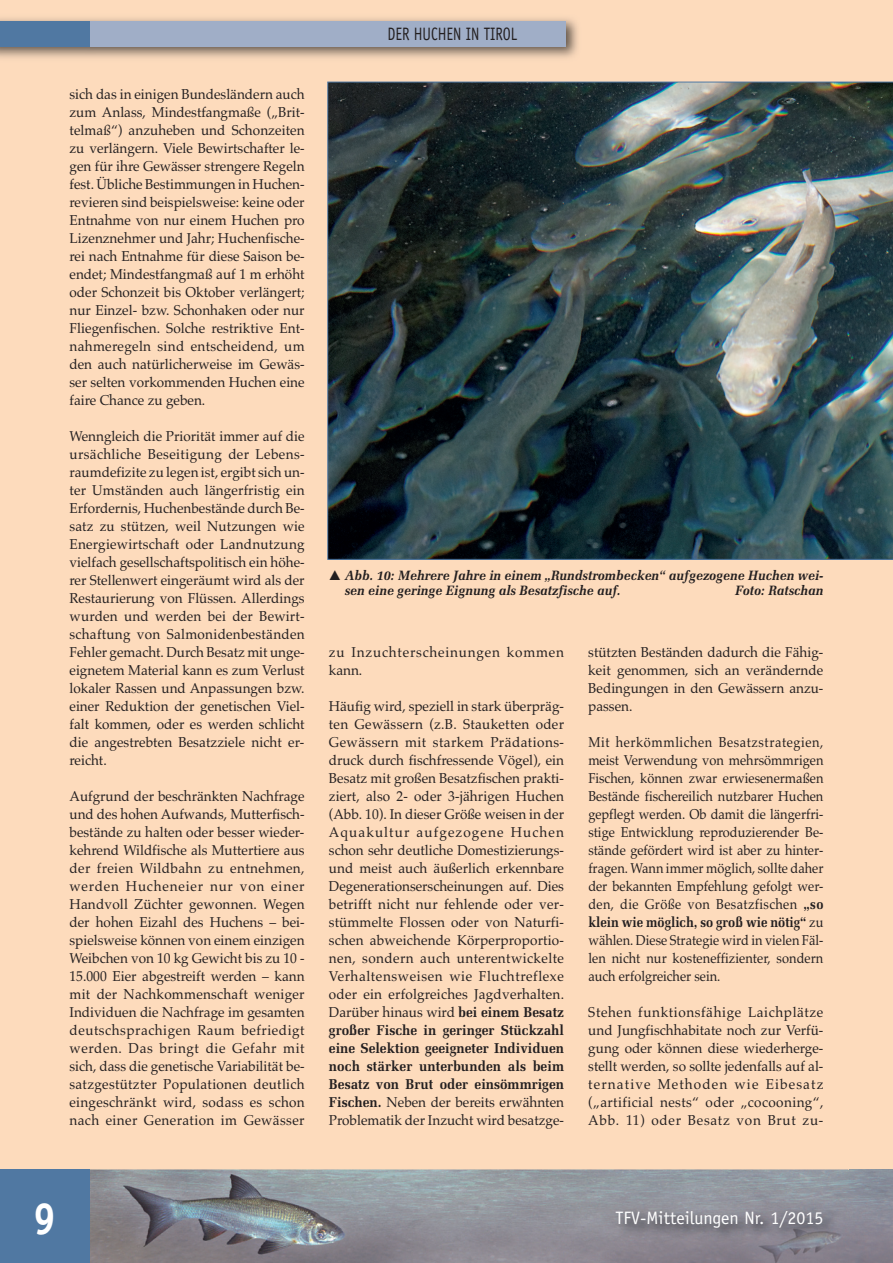
<style>
.page{position:relative;width:893px;height:1263px;background:#fddbbc}
.page>*{position:absolute;margin:0;border:0;box-sizing:border-box;transform-origin:0 0}
.t1{font:700 45px "Officina Sans";color:#fff;scale:.9 1}
.t2{font:18px "Officina Sans";color:#fff}
.t3{font:18px "Officina Sans";color:#231f20;scale:.8 1}
.t4{font:14.25px/18px "Palatino";letter-spacing:.005em;color:#231f20;text-align:justify;scale:.95 1}
.t5{font:14.25px/18px "Palatino";letter-spacing:.005em;color:#231f20;text-align:justify;scale:.9 1}
.t6{font:700 14.25px/18px "Melior";color:#231f20;text-align:justify;scale:.95 1}
.t7{font:14.25px/18px "Palatino";letter-spacing:.06em;color:#231f20;scale:.95 1}
.t8{font:700 14.25px "Melior";color:#231f20;scale:.9 1}
.t9{font:italic 700 13.5px/15px "Melior";color:#231f20;scale:.93 1}
.s1{font-family:"Melior";font-weight:700}
.s2{font-family:"Palatino";font-weight:400}
</style>
<div class="page">
<div style="left:0;top:1169px;width:89px;height:94px;background:#5078a2"></div>
<img style="left:89px;top:1169px;width:759px;height:94px">
<img style="left:0;top:18px;width:578px;height:40px">
<div style="left:82px;top:21px;width:484px;height:26px;background:#a0aec7"></div>
<div style="left:0;top:21px;width:89px;height:26px;background:#5078a2"></div>
<img style="left:327px;top:82px;width:566px;height:478px">
<p class="t4" style="left:70px;top:87px;width:249px">sich das in einigen Bundesländern auch zum Anlass, Mindestfangmaße („Brit&shy;telmaß“) anzuheben und Schonzeiten zu verlängern. Viele Bewirtschafter le&shy;gen für ihre Gewässer strengere Regeln fest. Übliche Bestimmungen in Huchen&shy;revieren sind beispielsweise: keine oder Entnahme von nur einem Huchen pro Lizenznehmer und Jahr; Huchenfische&shy;rei nach Entnahme für diese Saison be&shy;endet; Mindestfangmaß auf 1 m erhöht oder Schonzeit bis Oktober verlängert; nur Einzel- bzw. Schonhaken oder nur Fliegenfischen. Solche restriktive Ent&shy;nahmeregeln sind entscheidend, um den auch natürlicherweise im Gewäs&shy;ser selten vorkommenden Huchen eine faire Chance zu geben.</p>
<p class="t4" style="left:70px;top:429px;width:249px">Wenngleich die Priorität immer auf die ursächliche Beseitigung der Lebens&shy;raumdefizite zu legen ist, ergibt sich un&shy;ter Umständen auch längerfristig ein Erfordernis, Huchenbestände durch Be&shy;satz zu stützen, weil Nutzungen wie Energiewirtschaft oder Landnutzung vielfach gesellschaftspolitisch ein höhe&shy;rer Stellenwert eingeräumt wird als der Restaurierung von Flüssen. Allerdings wurden und werden bei der Bewirt&shy;schaftung von Salmonidenbeständen Fehler gemacht. Durch Besatz mit unge&shy;eignetem Material kann es zum Verlust lokaler Rassen und Anpassungen bzw. einer Reduktion der genetischen Viel&shy;falt kommen, oder es werden schlicht die angestrebten Besatzziele nicht er&shy;reicht.</p>
<p class="t4" style="left:70px;top:788px;width:249px">Aufgrund der beschränkten Nachfrage und des hohen Aufwands, Mutterfisch&shy;bestände zu halten oder besser wieder&shy;kehrend Wildfische als Muttertiere aus der freien Wildbahn zu entnehmen, werden Hucheneier nur von einer Handvoll Züchter gewonnen. Wegen der hohen Eizahl des Huchens – bei&shy;spielsweise können von einem einzigen Weibchen von 10 kg Gewicht bis zu 10 - 15.000 Eier abgestreift werden – kann mit der Nachkommenschaft weniger Individuen die Nachfrage im gesamten deutschsprachigen Raum befriedigt werden. Das bringt die Gefahr mit sich, dass die genetische Variabilität be&shy;satzgestützter Populationen deutlich eingeschränkt wird, sodass es schon nach einer Generation im Gewässer</p>
<p class="t3" style="left:387px;top:27px;width:164px">DER HUCHEN IN TIROL</p>
<p class="t9" style="left:345px;top:569px;width:516px">Abb. 10: Mehrere Jahre in einem „Rundstrombecken“ aufgezogene Huchen wei&shy;sen eine geringe Eignung als Besatzfische auf.</p>
<p class="t9" style="left:735px;top:584px;width:97px">Foto: Ratschan</p>
<p class="t7" style="left:329px;top:644px;width:249px">zu Inzuchterscheinungen kommen kann.</p>
<p class="t4" style="left:329px;top:699px;width:249px">Häufig wird, speziell in stark überpräg&shy;ten Gewässern (z.B. Stauketten oder Gewässern mit starkem Prädations&shy;druck durch fischfressende Vögel), ein Besatz mit großen Besatzfischen prakti&shy;ziert, also 2- oder 3-jährigen Huchen (Abb. 10). In dieser Größe weisen in der Aquakultur aufgezogene Huchen schon sehr deutliche Domestizierungs&shy;und meist auch äußerlich erkennbare Degenerationserscheinungen auf. Dies betrifft nicht nur fehlende oder ver&shy;stümmelte Flossen oder von Naturfi&shy;schen abweichende Körperproportio&shy;nen, sondern auch unterentwickelte Verhaltensweisen wie Fluchtreflexe oder ein erfolgreiches Jagdverhalten.<br>Darüber hinaus wird <span class="s1">bei einem Besatz</span></p>
<p class="t6" style="left:329px;top:1022px;width:249px">großer Fische in geringer Stückzahl eine Selektion geeigneter Individuen noch stärker unterbunden als beim Besatz von Brut oder einsömmrigen</p>
<p class="t4" style="left:329px;top:1095px;width:249px"><span class="s1">Fischen.</span> Neben der bereits erwähnten<br>Problematik der Inzucht wird besatzge-</p>
<p class="t4" style="left:588px;top:645px;width:249px">stützten Beständen dadurch die Fähig&shy;keit genommen, sich an verändernde Bedingungen in den Gewässern anzu&shy;passen.</p>
<p class="t5" style="left:588px;top:735px;width:263px">Mit herkömmlichen Besatzstrategien, meist Verwendung von mehrsömmrigen Fischen, können zwar erwiesenermaßen Bestände fischereilich nutzbarer Huchen gepflegt werden. Ob damit die längerfri&shy;stige Entwicklung reproduzierender Be&shy;stände gefördert wird ist aber zu hinter&shy;fragen. Wann immer möglich, sollte daher der bekannten Empfehlung gefolgt wer&shy;den, die Größe von Besatzfischen <span class="s1">„so</span></p>
<p class="t8" style="left:588px;top:916px;width:263px">klein wie möglich, so groß wie nötig“ <span class="s2">zu</span></p>
<p class="t5" style="left:588px;top:933px;width:263px">wählen. Diese Strategie wird in vielen Fäl&shy;len nicht nur kosteneffizienter, sondern auch erfolgreicher sein.</p>
<p class="t4" style="left:588px;top:1005px;width:249px">Stehen funktionsfähige Laichplätze und Jungfischhabitate noch zur Verfü&shy;gung oder können diese wiederherge&shy;stellt werden, so sollte jedenfalls auf al&shy;ternative Methoden wie Eibesatz („artificial nests“ oder „cocooning“, Abb. 11) oder Besatz von Brut zu-</p>
<h1 class="t1" style="left:33px;top:1202px;width:27px">9</h1>
<p class="t2" style="left:616px;top:1211px;width:209px">TFV-Mitteilungen Nr. 1/2015</p>
</div>
